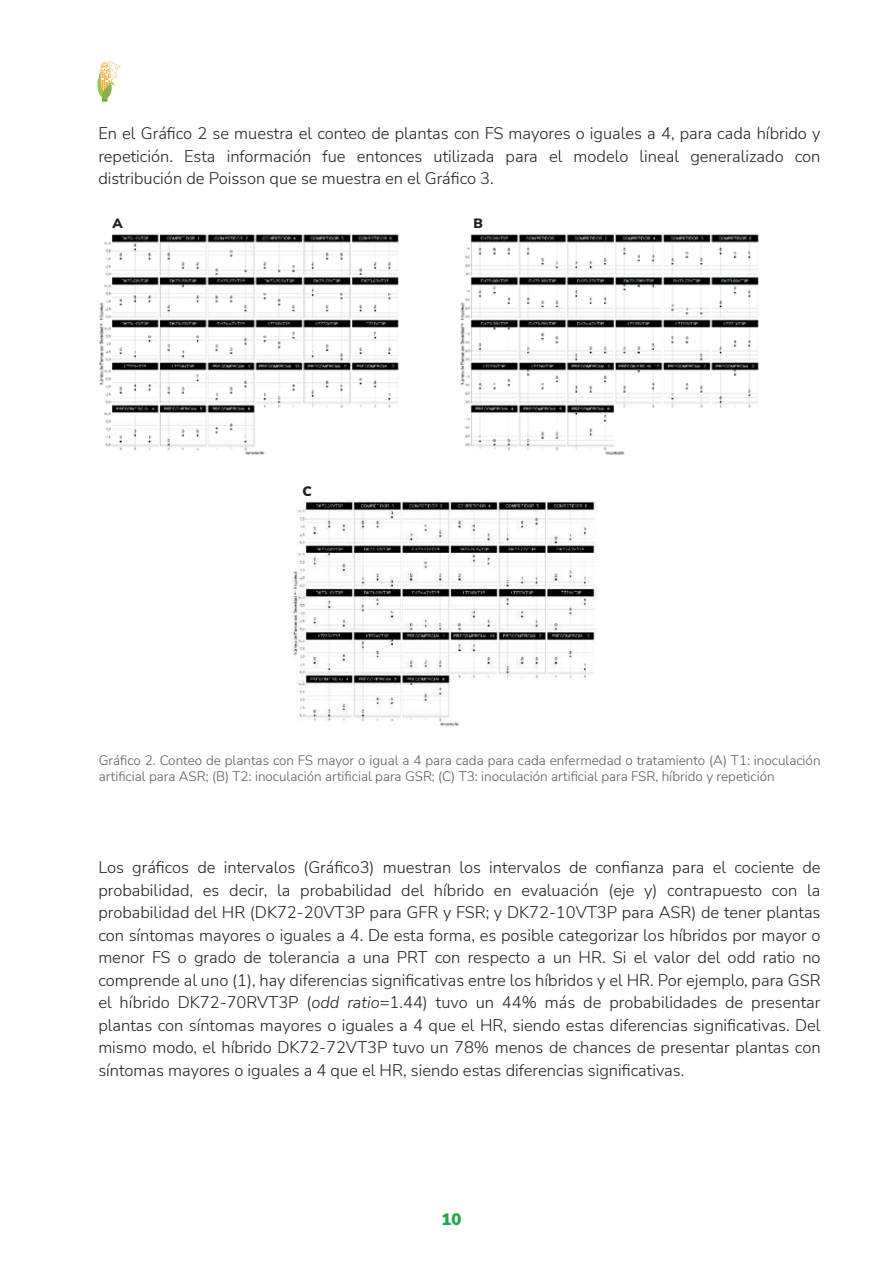
<style>
.page{position:relative;width:893px;height:1263px;background:#fff}
.page>*{position:absolute;margin:0;border:0;box-sizing:border-box;transform-origin:0 0}
.t1{font:300 16.5px/22.5px "Nunito Sans";color:#231f20;text-align:justify}
.t2{font:900 16.5px "Nunito Sans";color:#1ca94a}
.t3{font:300 13.5px/16.5px "Nunito Sans";color:#575a5b}
.t4{font:900 13.5px "Nunito Sans";color:#231f20}
.s1{font-style:italic}
</style>
<div class="page">
<svg style="left:97px;top:61px;width:23px;height:41px"></svg>
<img style="left:99px;top:234px;width:300px;height:221px">
<img style="left:460px;top:234px;width:299px;height:222px">
<img style="left:291px;top:501px;width:306px;height:225px">
<p class="t1" style="left:98px;top:122px;width:724px">En el Gráfico 2 se muestra el conteo de plantas con FS mayores o iguales a 4, para cada híbrido y repetición. Esta información fue entonces utilizada para el modelo lineal generalizado con distribución de Poisson que se muestra en el Gráfico 3.</p>
<p class="t4" style="left:112px;top:213px;width:12px">A</p>
<p class="t4" style="left:473px;top:213px;width:11px">B</p>
<p class="t4" style="left:302px;top:482px;width:11px">C</p>
<p class="t3" style="left:99px;top:751px;width:723px">Gráfico 2. Conteo de plantas con FS mayor o igual a 4 para cada para cada enfermedad o tratamiento (A) T1: inoculación artificial para ASR; (B) T2: inoculación artificial para GSR; (C) T3: inoculación artificial para FSR, híbrido y repetición</p>
<p class="t1" style="left:98px;top:856px;width:724px">Los gráficos de intervalos (Gráfico3) muestran los intervalos de confianza para el cociente de probabilidad, es decir, la probabilidad del híbrido en evaluación (eje y) contrapuesto con la probabilidad del HR (DK72-20VT3P para GFR y FSR; y DK72-10VT3P para ASR) de tener plantas con síntomas mayores o iguales a 4. De esta forma, es posible categorizar los híbridos por mayor o menor FS o grado de tolerancia a una PRT con respecto a un HR. Si el valor del odd ratio no comprende al uno (1), hay diferencias significativas entre los híbridos y el HR. Por ejemplo, para GSR el híbrido DK72-70RVT3P (<span class="s1">odd ratio</span>=1.44) tuvo un 44% más de probabilidades de presentar plantas con síntomas mayores o iguales a 4 que el HR, siendo estas diferencias significativas. Del mismo modo, el híbrido DK72-72VT3P tuvo un 78% menos de chances de presentar plantas con síntomas mayores o iguales a 4 que el HR, siendo estas diferencias significativas.</p>
<p class="t2" style="left:442px;top:1207px;width:21px">10</p>
</div>
